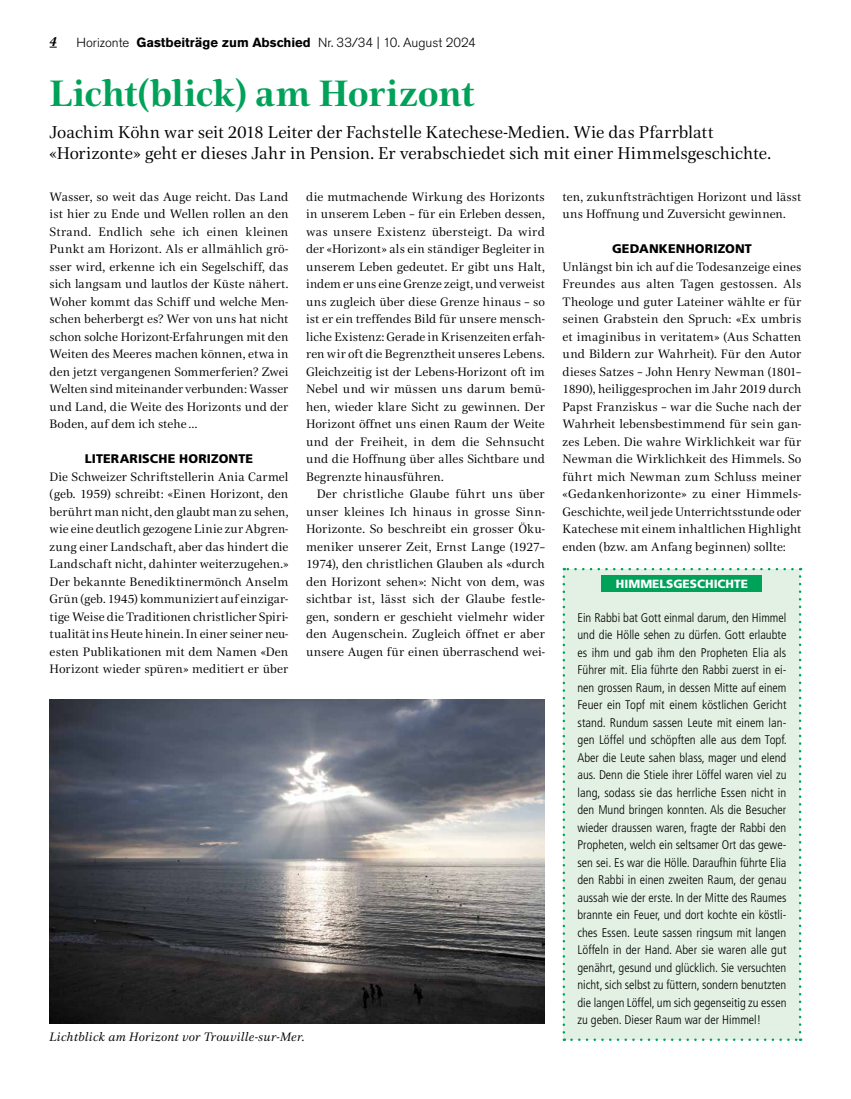
<style>
.page{position:relative;width:851px;height:1099px;background:#fff}
.page>*{position:absolute;margin:0;border:0;box-sizing:border-box;transform-origin:0 0}
.t1{font:700 37.5px "Civita";letter-spacing:-.01em;color:#00a158}
.t2{font:17.5px/21.2px "Civita";color:#000}
.t3{font:300 13.12px "Akzidenz Grotesk Pro";color:#000}
.t4{font:italic 700 13.12px "Plantin MT Pro";color:#000}
.t5{font:12.5px/17.5px "Civita";letter-spacing:.005em;color:#000;text-align:justify}
.t6{font:300 condensed 12.5px/17.5px "Frutiger LT Std";color:#000;text-align:justify}
.t7{font:italic 12.5px "Civita";letter-spacing:.01em;color:#000}
.t8{font:900 12.5px "Frutiger LT Std";letter-spacing:.01em;color:#000}
.t9{font:900 11.88px "Frutiger LT Std";color:#fff}
.s1{font-weight:700}
</style>
<div class="page">
<img style="left:50px;top:699px;width:494px;height:324px">
<div style="left:563px;top:569px;width:237px;height:470px;background:#e3f1e4"></div>
<div style="left:601px;top:575px;width:161px;height:17px;background:#00a158"></div>
<svg style="left:562px;top:576px;width:3px;height:464px"></svg>
<svg style="left:571px;top:1038px;width:230px;height:2px"></svg>
<svg style="left:798px;top:568px;width:3px;height:464px"></svg>
<svg style="left:563px;top:568px;width:229px;height:2px"></svg>
<p class="t4" style="left:50px;top:33px;width:9px">4</p>
<p class="t3" style="left:76px;top:34px;width:401px">Horizonte <span class="s1">Gastbeiträge zum Abschied</span> Nr. 33/34 | 10. August 2024</p>
<h1 class="t1" style="left:50px;top:68px;width:426px">Licht(blick) am Horizont</h1>
<h2 class="t2" style="left:50px;top:121px;width:722px">Joachim Köhn war seit 2018 Leiter der Fachstelle Katechese-Medien. Wie das Pfarrblatt «Horizonte» geht er dieses Jahr in Pension. Er verabschiedet sich mit einer Himmelsgeschichte.</h2>
<p class="t5" style="left:50px;top:187px;width:240px">Wasser, so weit das Auge reicht. Das Land ist hier zu Ende und Wellen rollen an den Strand. Endlich sehe ich einen kleinen Punkt am Horizont. Als er allmählich grö&shy;sser wird, erkenne ich ein Segelschiff, das sich langsam und lautlos der Küste nähert.<br>Woher kommt das Schiff und welche Men&shy;schen beherbergt es? Wer von uns hat nicht schon solche Horizont-Erfahrungen mit den Weiten des Meeres machen können, etwa in den jetzt vergangenen Sommerferien? Zwei Welten sind miteinander verbunden: Wasser und Land, die Weite des Horizonts und der Boden, auf dem ich stehe…</p>
<p class="t8" style="left:85px;top:451px;width:170px">LITERARISCHE HORIZONTE</p>
<p class="t5" style="left:50px;top:467px;width:240px">Die Schweizer Schriftstellerin Ania Carmel (geb. 1959) schreibt: «Einen Horizont, den berührt man nicht, den glaubt man zu sehen, wie eine deutlich gezogene Linie zur Abgren&shy;zung einer Landschaft, aber das hindert die Landschaft nicht, dahinter weiterzugehen.» Der bekannte Benediktinermönch Anselm Grün (geb. 1945) kommuniziert auf einzigar&shy;tige Weise die Traditionen christlicher Spiri&shy;tualität ins Heute hinein. In einer seiner neu&shy;esten Publikationen mit dem Namen «Den Horizont wieder spüren» meditiert er über</p>
<p class="t5" style="left:306px;top:187px;width:240px">die mutmachende Wirkung des Horizonts in unserem Leben – für ein Erleben dessen, was unsere Existenz übersteigt. Da wird der «Horizont» als ein ständiger Begleiter in unserem Leben gedeutet. Er gibt uns Halt, indem er uns eine Grenze zeigt, und verweist uns zugleich über diese Grenze hinaus – so ist er ein treffendes Bild für unsere mensch&shy;liche Existenz: Gerade in Krisenzeiten erfah&shy;ren wir oft die Begrenztheit unseres Lebens.<br>Gleichzeitig ist der Lebens-Horizont oft im Nebel und wir müssen uns darum bemü&shy;hen, wieder klare Sicht zu gewinnen. Der Horizont öffnet uns einen Raum der Weite und der Freiheit, in dem die Sehnsucht und die Hoffnung über alles Sichtbare und Begrenzte hinausführen.</p>
<p class="t5" style="left:306px;top:485px;width:240px;text-indent:11px">Der christliche Glaube führt uns über unser kleines Ich hinaus in grosse Sinn-Horizonte. So beschreibt ein grosser Öku&shy;meniker unserer Zeit, Ernst Lange (1927– 1974), den christlichen Glauben als «durch den Horizont sehen»: Nicht von dem, was sichtbar ist, lässt sich der Glaube festle&shy;gen, sondern er geschieht vielmehr wider den Augenschein. Zugleich öffnet er aber unsere Augen für einen überraschend wei-</p>
<p class="t7" style="left:50px;top:1028px;width:256px">Lichtblick am Horizont vor Trouville-sur-Mer.</p>
<p class="t5" style="left:562px;top:187px;width:240px">ten, zukunftsträchtigen Horizont und lässt uns Hoffnung und Zuversicht gewinnen.</p>
<p class="t8" style="left:612px;top:241px;width:141px">GEDANKENHORIZONT</p>
<p class="t5" style="left:562px;top:257px;width:240px">Unlängst bin ich auf die Todesanzeige eines Freundes aus alten Tagen gestossen. Als Theologe und guter Lateiner wählte er für seinen Grabstein den Spruch: «Ex umbris et imaginibus in veritatem» (Aus Schatten und Bildern zur Wahrheit). Für den Autor dieses Satzes – John Henry Newman (1801– 1890), heiliggesprochen im Jahr 2019 durch Papst Franziskus – war die Suche nach der Wahrheit lebensbestimmend für sein gan&shy;zes Leben. Die wahre Wirklichkeit war für Newman die Wirklichkeit des Himmels. So führt mich Newman zum Schluss meiner «Gedankenhorizonte» zu einer Himmels-Geschichte, weil jede Unterrichtsstunde oder Katechese mit einem inhaltlichen Highlight enden (bzw. am Anfang beginnen) sollte:</p>
<p class="t9" style="left:616px;top:576px;width:133px">HIMMELSGESCHICHTE</p>
<p class="t6" style="left:577px;top:608px;width:211px">Ein Rabbi bat Gott einmal darum, den Himmel und die Hölle sehen zu dürfen. Gott erlaubte es ihm und gab ihm den Propheten Elia als Führer mit. Elia führte den Rabbi zuerst in ei&shy;nen grossen Raum, in dessen Mitte auf einem Feuer ein Topf mit einem köstlichen Gericht stand. Rundum sassen Leute mit einem lan&shy;gen Löffel und schöpften alle aus dem Topf.<br>Aber die Leute sahen blass, mager und elend aus. Denn die Stiele ihrer Löffel waren viel zu lang, sodass sie das herrliche Essen nicht in den Mund bringen konnten. Als die Besucher wieder draussen waren, fragte der Rabbi den Propheten, welch ein seltsamer Ort das gewe&shy;sen sei. Es war die Hölle. Daraufhin führte Elia den Rabbi in einen zweiten Raum, der genau aussah wie der erste. In der Mitte des Raumes brannte ein Feuer, und dort kochte ein köstli&shy;ches Essen. Leute sassen ringsum mit langen Löffeln in der Hand. Aber sie waren alle gut genährt, gesund und glücklich. Sie versuchten nicht, sich selbst zu füttern, sondern benutzten die langen Löffel, um sich gegenseitig zu essen zu geben. Dieser Raum war der Himmel!</p>
</div>
